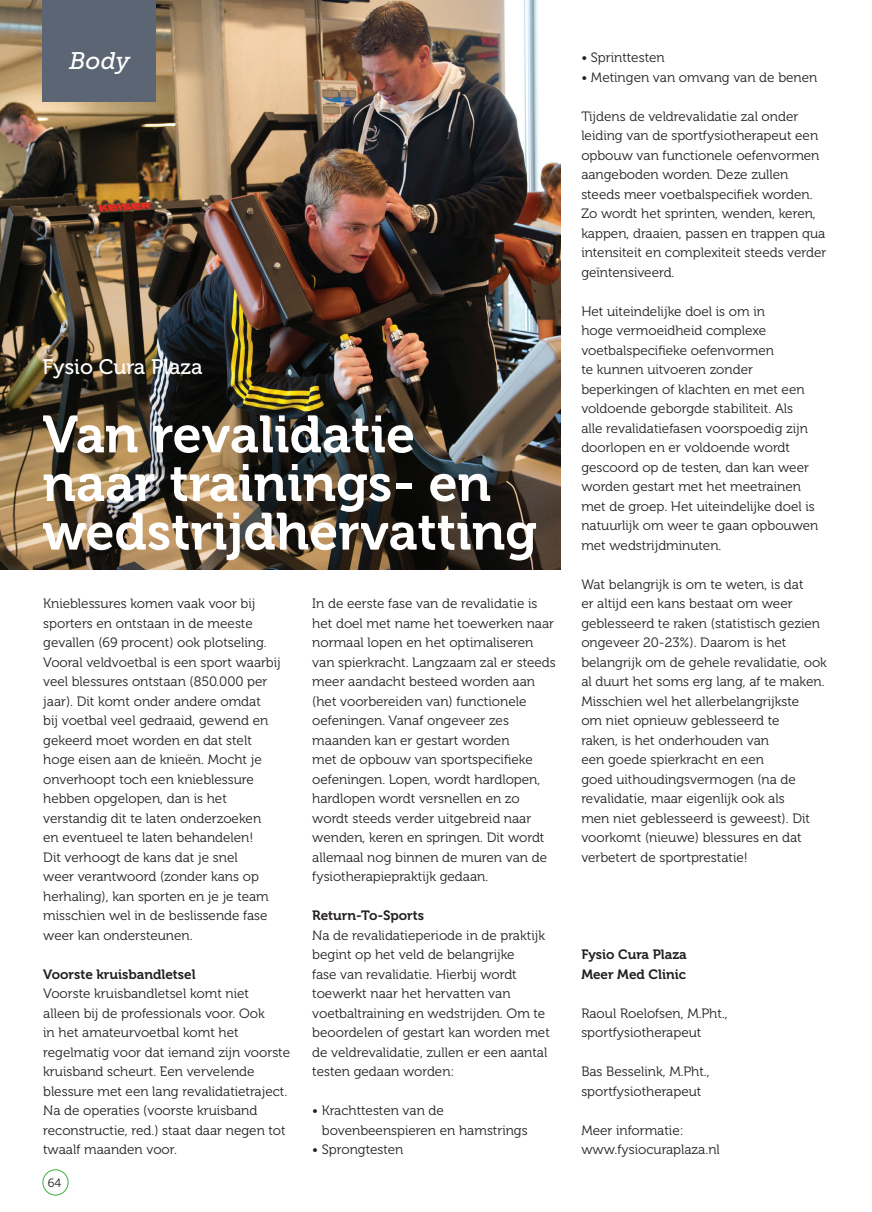
<style>
.page{position:relative;width:872px;height:1212px;background:#fff}
.page>*{position:absolute;margin:0;border:0;box-sizing:border-box;transform-origin:0 0}
.t1{font:52.05px/48.6px "Museo 700";color:#fff}
.t2{font:italic 24px "Museo Slab 500";color:#fff}
.t3{font:21px "Museo 500";color:#fff}
.t4{font:13.5px/19.5px "Museo 300";color:#231f20}
.t5{font:13.5px "Museo 700";color:#231f20}
.t6{font:12px "Museo 300";color:#231f20}
</style>
<div class="page">
<div style="left:43px;top:1169px;width:25px;height:26px;border:1px solid #44aa42;border-radius:50%"></div>
<img style="left:0;top:0;width:560px;height:569px">
<div style="left:43px;top:0;width:113px;height:101px;background:#5c6573"></div>
<p class="t2" style="left:69px;top:47px;width:62px">Body</p>
<p class="t3" style="left:43px;top:355px;width:161px">Fysio Cura Plaza</p>
<p class="t1" style="left:43px;top:411px;width:496px">Van revalidatie naar trainings- en wedstrijdhervatting</p>
<p class="t4" style="left:43px;top:594px;width:239px">Knieblessures komen vaak voor bij sporters en ontstaan in de meeste gevallen (69 procent) ook plotseling.<br>Vooral veldvoetbal is een sport waarbij veel blessures ontstaan (850.000 per jaar). Dit komt onder andere omdat<br>bij voetbal veel gedraaid, gewend en gekeerd moet worden en dat stelt hoge eisen aan de knieën. Mocht je onverhoopt toch een knieblessure hebben opgelopen, dan is het verstandig dit te laten onderzoeken<br>en eventueel te laten behandelen!<br>Dit verhoogt de kans dat je snel<br>weer verantwoord (zonder kans op herhaling), kan sporten en je je team misschien wel in de beslissende fase weer kan ondersteunen.</p>
<p class="t5" style="left:43px;top:966px;width:154px">Voorste kruisbandletsel</p>
<p class="t4" style="left:43px;top:984px;width:248px">Voorste kruisbandletsel komt niet<br>alleen bij de professionals voor. Ook<br>in het amateurvoetbal komt het regelmatig voor dat iemand zijn voorste kruisband scheurt. Een vervelende blessure met een lang revalidatietraject.<br>Na de operaties (voorste kruisband reconstructie, red.) staat daar negen tot twaalf maanden voor.</p>
<p class="t6" style="left:48px;top:1176px;width:15px">64</p>
<p class="t4" style="left:312px;top:594px;width:245px">In de eerste fase van de revalidatie is het doel met name het toewerken naar normaal lopen en het optimaliseren van spierkracht. Langzaam zal er steeds meer aandacht besteed worden aan (het voorbereiden van) functionele oefeningen. Vanaf ongeveer zes maanden kan er gestart worden<br>met de opbouw van sportspecifieke oefeningen. Lopen, wordt hardlopen, hardlopen wordt versnellen en zo wordt steeds verder uitgebreid naar wenden, keren en springen. Dit wordt allemaal nog binnen de muren van de fysiotherapiepraktijk gedaan.</p>
<p class="t5" style="left:312px;top:908px;width:113px">Return-To-Sports</p>
<p class="t4" style="left:312px;top:925px;width:239px">Na de revalidatieperiode in de praktijk begint op het veld de belangrijke<br>fase van revalidatie. Hierbij wordt toewerkt naar het hervatten van voetbaltraining en wedstrijden. Om te beoordelen of gestart kan worden met de veldrevalidatie, zullen er een aantal testen gedaan worden:</p>
<p class="t4" style="left:322px;top:1101px;width:207px;text-indent:-10px">• Krachttesten van de bovenbeenspieren en hamstrings</p>
<p class="t4" style="left:312px;top:1140px;width:93px">• Sprongtesten</p>
<p class="t4" style="left:581px;top:48px;width:85px">• Sprinttesten</p>
<p class="t4" style="left:581px;top:67px;width:238px">• Metingen van omvang van de benen</p>
<p class="t4" style="left:581px;top:106px;width:246px">Tijdens de veldrevalidatie zal onder leiding van de sportfysiotherapeut een opbouw van functionele oefenvormen aangeboden worden. Deze zullen steeds meer voetbalspecifiek worden.<br>Zo wordt het sprinten, wenden, keren, kappen, draaien, passen en trappen qua intensiteit en complexiteit steeds verder geïntensiveerd.</p>
<p class="t4" style="left:581px;top:301px;width:239px">Het uiteindelijke doel is om in<br>hoge vermoeidheid complexe voetbalspecifieke oefenvormen<br>te kunnen uitvoeren zonder beperkingen of klachten en met een voldoende geborgde stabiliteit. Als<br>alle revalidatiefasen voorspoedig zijn doorlopen en er voldoende wordt gescoord op de testen, dan kan weer worden gestart met het meetrainen met de groep. Het uiteindelijke doel is natuurlijk om weer te gaan opbouwen met wedstrijdminuten.</p>
<p class="t4" style="left:581px;top:574px;width:247px">Wat belangrijk is om te weten, is dat<br>er altijd een kans bestaat om weer geblesseerd te raken (statistisch gezien ongeveer 20-23%). Daarom is het belangrijk om de gehele revalidatie, ook al duurt het soms erg lang, af te maken.<br>Misschien wel het allerbelangrijkste<br>om niet opnieuw geblesseerd te<br>raken, is het onderhouden van<br>een goede spierkracht en een<br>goed uithoudingsvermogen (na de revalidatie, maar eigenlijk ook als<br>men niet geblesseerd is geweest). Dit voorkomt (nieuwe) blessures en dat verbetert de sportprestatie!</p>
<p class="t5" style="left:581px;top:947px;width:107px">Fysio Cura Plaza</p>
<p class="t5" style="left:581px;top:966px;width:106px">Meer Med Clinic</p>
<p class="t4" style="left:581px;top:1003px;width:148px">Raoul Roelofsen, M.Pht., sportfysiotherapeut</p>
<p class="t4" style="left:581px;top:1062px;width:130px">Bas Besselink, M.Pht., sportfysiotherapeut</p>
<p class="t4" style="left:581px;top:1120px;width:104px">Meer informatie:</p>
<p class="t4" style="left:581px;top:1140px;width:140px">www.fysiocuraplaza.nl</p>
</div>
